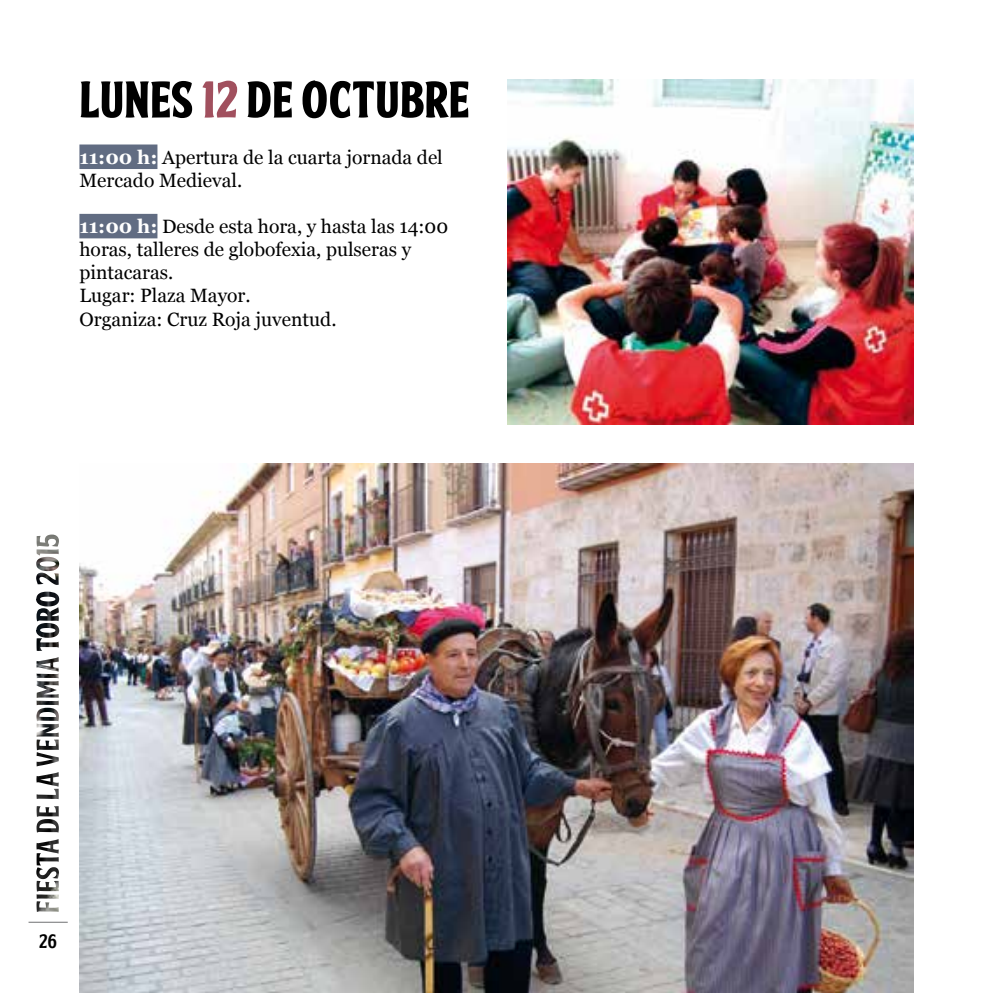
<style>
.page{position:relative;width:993px;height:993px;background:#fff}
.page>*{position:absolute;margin:0;border:0;box-sizing:border-box;transform-origin:0 0}
.t1{font:50.75px "FTYSKRADJHUWNNCV3";color:#000}
.t2{font:19.25px/23.1px "Georgia";color:#000}
.t3{font:19.25px "FTYSKRADJHUWNNCV2";color:#000}
.s1{color:#a1505e}
.s2{font-weight:700;color:#fff}
</style>
<div class="page">
<img style="left:36px;top:534px;width:23px;height:37px">
<hr style="left:29px;top:921px;width:39px;height:1px;background:#707172">
<div style="left:79px;top:144px;width:78px;height:25px;background:#616c82"></div>
<div style="left:79px;top:214px;width:78px;height:24px;background:#616c82"></div>
<img style="left:507px;top:79px;width:406px;height:345px">
<img style="left:79px;top:463px;width:834px;height:529px">
<h1 class="t1" style="left:79px;top:62px;width:391px">LUNES <span class="s1">12</span> DE OCTUBRE</h1>
<p class="t2" style="left:79px;top:145px;width:365px"><span class="s2">11:00 h:</span> Apertura de la cuarta jornada del<br>Mercado Medieval.</p>
<p class="t2" style="left:79px;top:214px;width:370px"><span class="s2">11:00 h:</span> Desde esta hora, y hasta las 14:00 horas, talleres de globofexia, pulseras y pintacaras.<br>Lugar: Plaza Mayor.<br>Organiza: Cruz Roja juventud.</p>
<p class="t3" style="left:39px;top:926px;width:19px">26</p>
</div>
